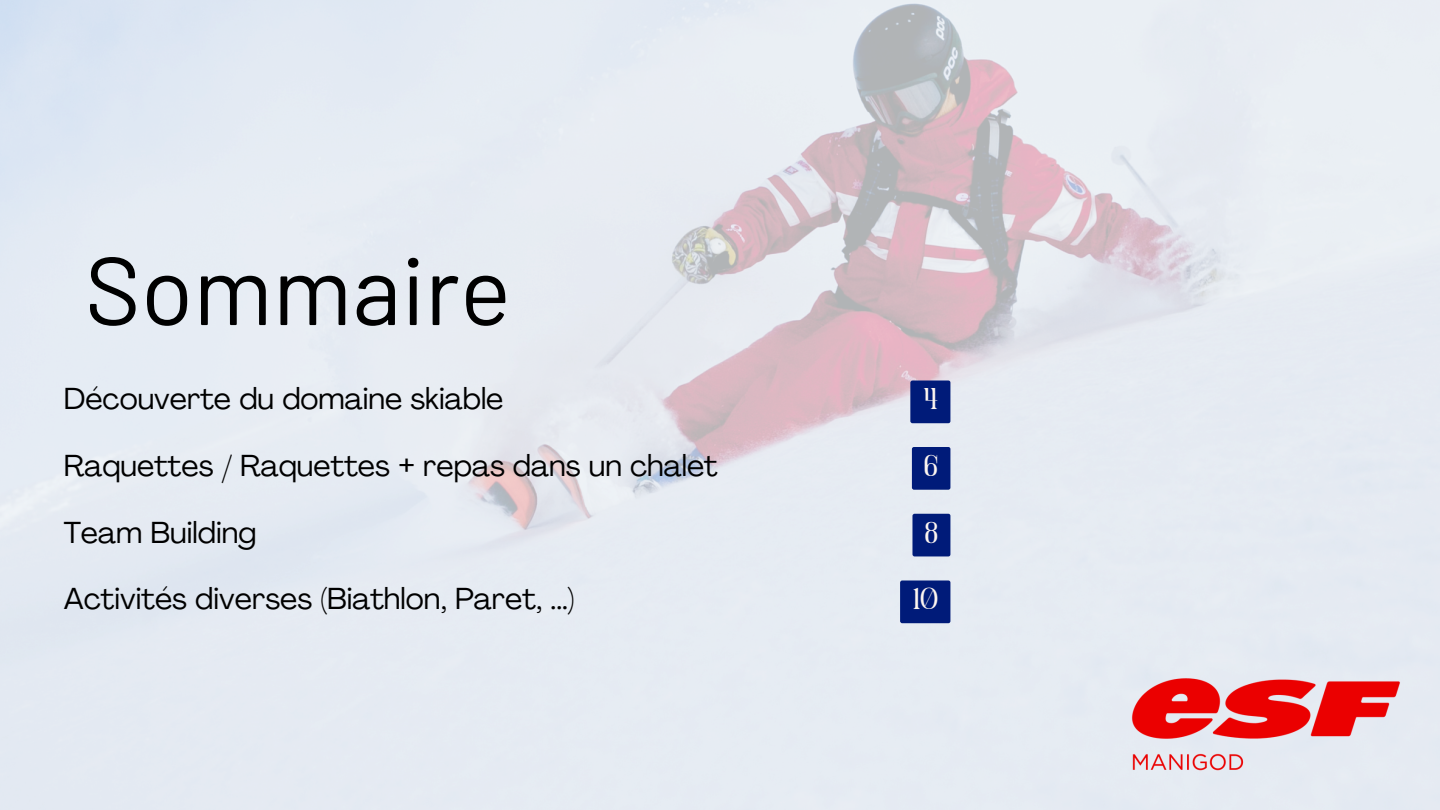
<style>
.page{position:relative;width:1440px;height:810px;background:#fff}
.page>*{position:absolute;margin:0;border:0;box-sizing:border-box;transform-origin:0 0}
.t1{font:96.1px "Barlow";color:#000}
.t2{font:30px "Agrandir";color:#000}
.t3{font:30px "Perandoryv 2";color:#fdf6f0}
</style>
<div class="page">
<img style="left:0;top:0;width:1440px;height:810px">
<img style="left:1122px;top:663px;width:318px;height:147px">
<div style="left:910px;top:381px;width:40px;height:42px;background:#001b79"></div>
<div style="left:912px;top:447px;width:38px;height:43px;background:#001b79"></div>
<div style="left:912px;top:514px;width:38px;height:42px;background:#001b79"></div>
<div style="left:900px;top:581px;width:50px;height:42px;background:#001b79"></div>
<h1 class="t1" style="left:85px;top:229px;width:428px">Sommaire</h1>
<p class="t2" style="left:64px;top:387px;width:441px">Découverte du domaine skiable</p>
<p class="t2" style="left:64px;top:453px;width:656px">Raquettes / Raquettes + repas dans un chalet</p>
<p class="t2" style="left:64px;top:520px;width:194px">Team Building</p>
<p class="t2" style="left:64px;top:587px;width:512px">Activités diverses (Biathlon, Paret, ...)</p>
<p class="t3" style="left:923px;top:387px;width:16px">4</p>
<p class="t3" style="left:925px;top:453px;width:15px">6</p>
<p class="t3" style="left:925px;top:520px;width:14px">8</p>
<p class="t3" style="left:913px;top:587px;width:26px">10</p>
</div>
